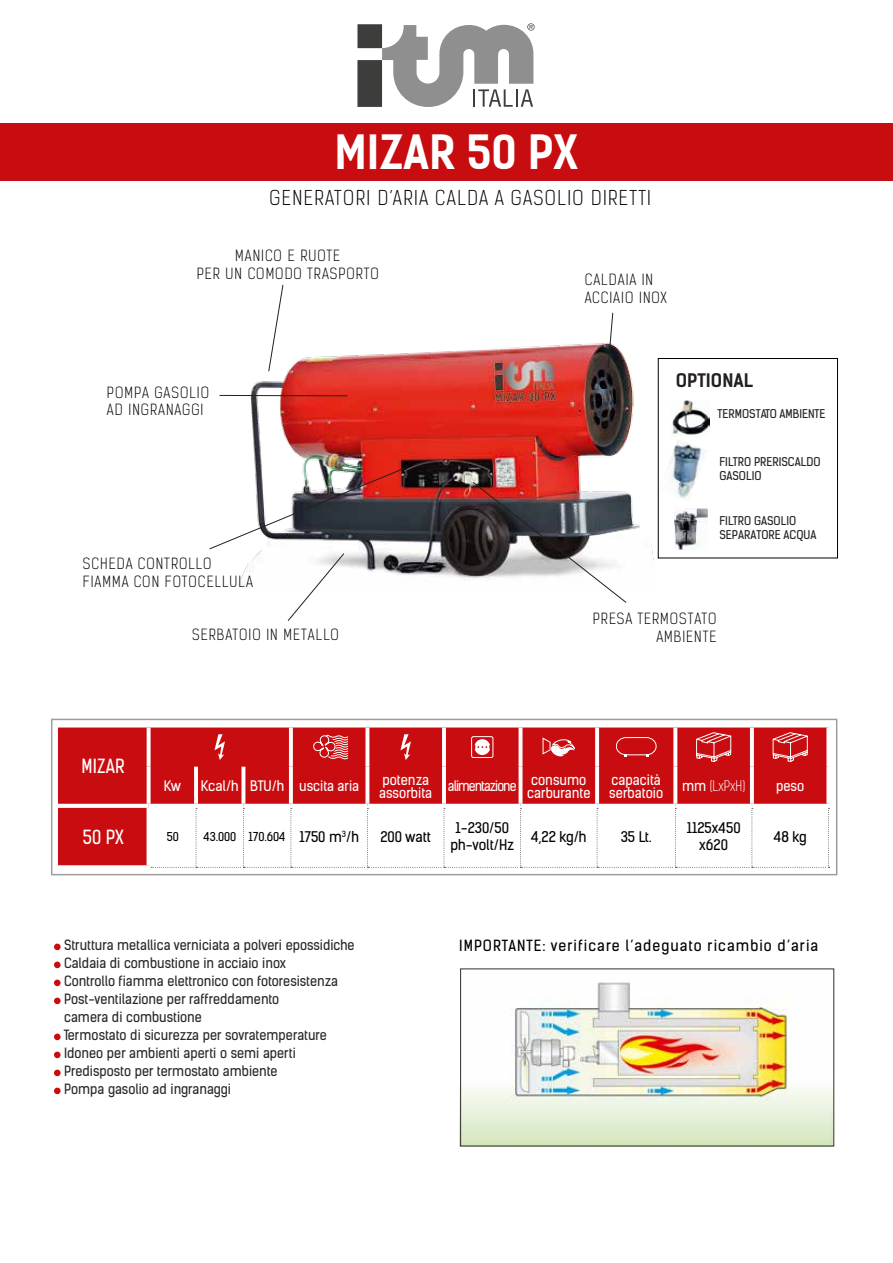
<style>
.page{position:relative;width:893px;height:1263px;background:#fff}
.page>*{position:absolute;margin:0;border:0;box-sizing:border-box;transform-origin:0 0}
.t1{font:700 45px "Kelson Sans";color:#fff}
.t2{font:300 19.5px "Kelson Sans";letter-spacing:.07em;color:#000}
.t3{font:18.6px "Kelson Sans";letter-spacing:.015em;color:#fff;scale:.95 1}
.t4{font:700 17.85px "Kelson Sans";color:#241f21}
.t5{font:300 14.7px/17.7px "Kelson Sans";letter-spacing:.07em;color:#000}
.t6{font:14.7px "Kelson Sans";letter-spacing:.07em;color:#000}
.t7{font:14.1px "Kelson Sans";color:#000}
.t8{font:13.95px/16.8px "Kelson Sans";color:#000;text-align:center}
.t9{font:13.8px/13.8px "Kelson Sans";color:#fff;scale:.96 1}
.t10{font:13.8px "Kelson Sans";color:#fff}
.t11{font:13.8px "Kelson Sans";letter-spacing:-.07em;color:#fff;scale:.92 1}
.t12{font:300 13.8px "Kelson Sans";color:#fff;scale:.96 1}
.t13{font:13.5px/18px "Kelson Sans";color:#282827}
.t14{font:11.7px "Kelson Sans";color:#000}
.t15{font:11.55px/13.8px "Kelson Sans";color:#241f21}
.s1{font-weight:400}
.s2{font-size:13.95px}
</style>
<div class="page">
<img style="left:249px;top:343px;width:405px;height:237px">
<div style="left:0;top:123px;width:893px;height:57px;background:#c70d0f"></div>
<svg style="left:357px;top:23px;width:178px;height:84px"></svg>
<div style="left:54px;top:943px;width:7px;height:7px;background:#c90c0f;border-radius:50%"></div>
<div style="left:54px;top:961px;width:7px;height:7px;background:#c90c0f;border-radius:50%"></div>
<div style="left:54px;top:979px;width:7px;height:7px;background:#c90c0f;border-radius:50%"></div>
<div style="left:54px;top:997px;width:7px;height:7px;background:#c90c0f;border-radius:50%"></div>
<div style="left:54px;top:1033px;width:7px;height:7px;background:#c90c0f;border-radius:50%"></div>
<div style="left:54px;top:1051px;width:7px;height:7px;background:#c90c0f;border-radius:50%"></div>
<div style="left:54px;top:1069px;width:7px;height:7px;background:#c90c0f;border-radius:50%"></div>
<div style="left:54px;top:1087px;width:7px;height:7px;background:#c90c0f;border-radius:50%"></div>
<div style="left:58px;top:727px;width:768px;height:138px;background:#c90c0f"></div>
<svg style="left:58px;top:804px;width:91px;height:4px"></svg>
<hr style="left:149px;top:804px;width:47px;height:4px;background:#fff">
<hr style="left:147px;top:808px;width:4px;height:57px;background:#fff">
<hr style="left:196px;top:804px;width:47px;height:4px;background:#fff">
<hr style="left:243px;top:804px;width:48px;height:4px;background:#fff">
<hr style="left:291px;top:804px;width:76px;height:4px;background:#fff">
<hr style="left:367px;top:804px;width:77px;height:4px;background:#fff">
<hr style="left:444px;top:804px;width:77px;height:4px;background:#fff">
<hr style="left:521px;top:804px;width:76px;height:4px;background:#fff">
<hr style="left:597px;top:804px;width:78px;height:4px;background:#fff">
<hr style="left:675px;top:804px;width:77px;height:4px;background:#fff">
<hr style="left:752px;top:804px;width:78px;height:4px;background:#fff">
<svg style="left:58px;top:865px;width:93px;height:3px"></svg>
<svg style="left:151px;top:808px;width:678px;height:60px"></svg>
<svg style="left:147px;top:727px;width:4px;height:40px"></svg>
<svg style="left:289px;top:727px;width:4px;height:40px"></svg>
<svg style="left:365px;top:727px;width:4px;height:40px"></svg>
<hr style="left:442px;top:727px;width:4px;height:40px;background:#fff">
<hr style="left:519px;top:727px;width:3px;height:40px;background:#fff">
<svg style="left:595px;top:727px;width:4px;height:40px"></svg>
<svg style="left:673px;top:727px;width:4px;height:40px"></svg>
<svg style="left:750px;top:727px;width:4px;height:40px"></svg>
<svg style="left:826px;top:727px;width:3px;height:40px"></svg>
<svg style="left:147px;top:767px;width:4px;height:37px"></svg>
<svg style="left:194px;top:767px;width:4px;height:37px"></svg>
<svg style="left:241px;top:767px;width:4px;height:37px"></svg>
<svg style="left:289px;top:767px;width:4px;height:37px"></svg>
<svg style="left:365px;top:767px;width:4px;height:37px"></svg>
<hr style="left:442px;top:767px;width:4px;height:37px;background:#fff">
<hr style="left:519px;top:767px;width:3px;height:37px;background:#fff">
<svg style="left:595px;top:767px;width:4px;height:37px"></svg>
<svg style="left:673px;top:767px;width:4px;height:37px"></svg>
<svg style="left:750px;top:767px;width:4px;height:37px"></svg>
<svg style="left:826px;top:767px;width:3px;height:37px"></svg>
<svg style="left:214px;top:734px;width:11px;height:26px"></svg>
<svg style="left:313px;top:735px;width:35px;height:24px"></svg>
<svg style="left:400px;top:734px;width:11px;height:26px"></svg>
<svg style="left:475px;top:739px;width:15px;height:16px"></svg>
<div style="left:471px;top:736px;width:22px;height:22px;border:1px solid #fff;border-radius:2px"></div>
<svg style="left:542px;top:737px;width:33px;height:19px"></svg>
<svg style="left:616px;top:737px;width:40px;height:20px"></svg>
<svg style="left:696px;top:732px;width:35px;height:30px"></svg>
<svg style="left:773px;top:732px;width:35px;height:30px"></svg>
<div style="left:51px;top:719px;width:786px;height:156px;border:2px solid #9d9d9c"></div>
<img style="left:672px;top:400px;width:37px;height:35px">
<img style="left:669px;top:439px;width:39px;height:60px">
<img style="left:675px;top:509px;width:33px;height:40px">
<div style="left:658px;top:358px;width:180px;height:200px;border:1px solid #000"></div>
<svg style="left:268px;top:284px;width:16px;height:88px"></svg>
<svg style="left:607px;top:312px;width:7px;height:57px"></svg>
<svg style="left:472px;top:481px;width:155px;height:122px"></svg>
<svg style="left:209px;top:466px;width:199px;height:155px"></svg>
<hr style="left:220px;top:395px;width:127px;height:1px;background:#241f21">
<img style="left:459px;top:982px;width:373px;height:164px">
<h1 class="t1" style="left:334px;top:124px;width:245px">MIZAR 50 PX</h1>
<h2 class="t2" style="left:270px;top:186px;width:383px">GENERATORI D’ARIA CALDA A GASOLIO DIRETTI</h2>
<p class="t5" style="left:197px;top:247px;width:184px;text-align:center">MANICO E RUOTE<br>PER UN COMODO TRASPORTO</p>
<p class="t5" style="left:107px;top:384px;width:104px">POMPA GASOLIO<br>AD INGRANAGGI</p>
<p class="t5" style="left:83px;top:555px;width:172px">SCHEDA CONTROLLO<br>FIAMMA CON FOTOCELLULA</p>
<p class="t5" style="left:192px;top:625px;width:148px">SERBATOIO IN METALLO</p>
<p class="t5" style="left:585px;top:271px;width:84px">CALDAIA IN<br>ACCIAIO INOX</p>
<h3 class="t4" style="left:676px;top:369px;width:79px">OPTIONAL</h3>
<p class="t15" style="left:718px;top:407px;width:109px">TERMOSTATO AMBIENTE</p>
<p class="t15" style="left:719px;top:454px;width:103px">FILTRO PRERISCALDO<br>GASOLIO</p>
<p class="t15" style="left:719px;top:514px;width:99px">FILTRO GASOLIO<br>SEPARATORE ACQUA</p>
<p class="t5" style="left:593px;top:610px;width:125px;text-align:right">PRESA TERMOSTATO<br>AMBIENTE</p>
<h3 class="t3" style="left:81px;top:755px;width:47px">MIZAR</h3>
<p class="t10" style="left:164px;top:777px;width:19px">Kw</p>
<p class="t10" style="left:201px;top:777px;width:160px">Kcal/h BTU/h uscita aria</p>
<p class="t9" style="left:379px;top:772px;width:57px">potenza assorbita</p>
<p class="t11" style="left:448px;top:778px;width:76px">alimentazione</p>
<p class="t9" style="left:527px;top:772px;width:67px">consumo carburante</p>
<p class="t9" style="left:609px;top:772px;width:58px">capacità serbatoio</p>
<p class="t12" style="left:682px;top:778px;width:67px"><span class="s1">mm</span> (LxPxH)</p>
<p class="t9" style="left:776px;top:779px;width:31px">peso</p>
<h3 class="t3" style="left:83px;top:825px;width:44px">50 PX</h3>
<p class="t14" style="left:167px;top:830px;width:14px">50</p>
<p class="t14" style="left:203px;top:830px;width:157px">43.000 170.604 <span class="s2">1750 m</span><sup>3</sup><span class="s2">/h</span></p>
<p class="t8" style="left:380px;top:828px;width:52px">200 watt</p>
<p class="t8" style="left:450px;top:820px;width:65px">1-230/50 ph-volt/Hz</p>
<p class="t7" style="left:531px;top:828px;width:57px">4,22 kg/h</p>
<p class="t8" style="left:621px;top:828px;width:33px">35 Lt.</p>
<p class="t8" style="left:687px;top:820px;width:55px">1125x450 x620</p>
<p class="t8" style="left:774px;top:828px;width:34px">48 kg</p>
<p class="t13" style="left:64px;top:936px;width:292px">Struttura metallica verniciata a polveri epossidiche Caldaia di combustione in acciaio inox<br>Controllo fiamma elettronico con fotoresistenza Post-ventilazione per raffreddamento<br>camera di combustione<br>Termostato di sicurezza per sovratemperature Idoneo per ambienti aperti o semi aperti Predisposto per termostato ambiente<br>Pompa gasolio ad ingranaggi</p>
<p class="t6" style="left:459px;top:936px;width:361px">IMPORTANTE: verificare l’adeguato ricambio d’aria</p>
</div>
